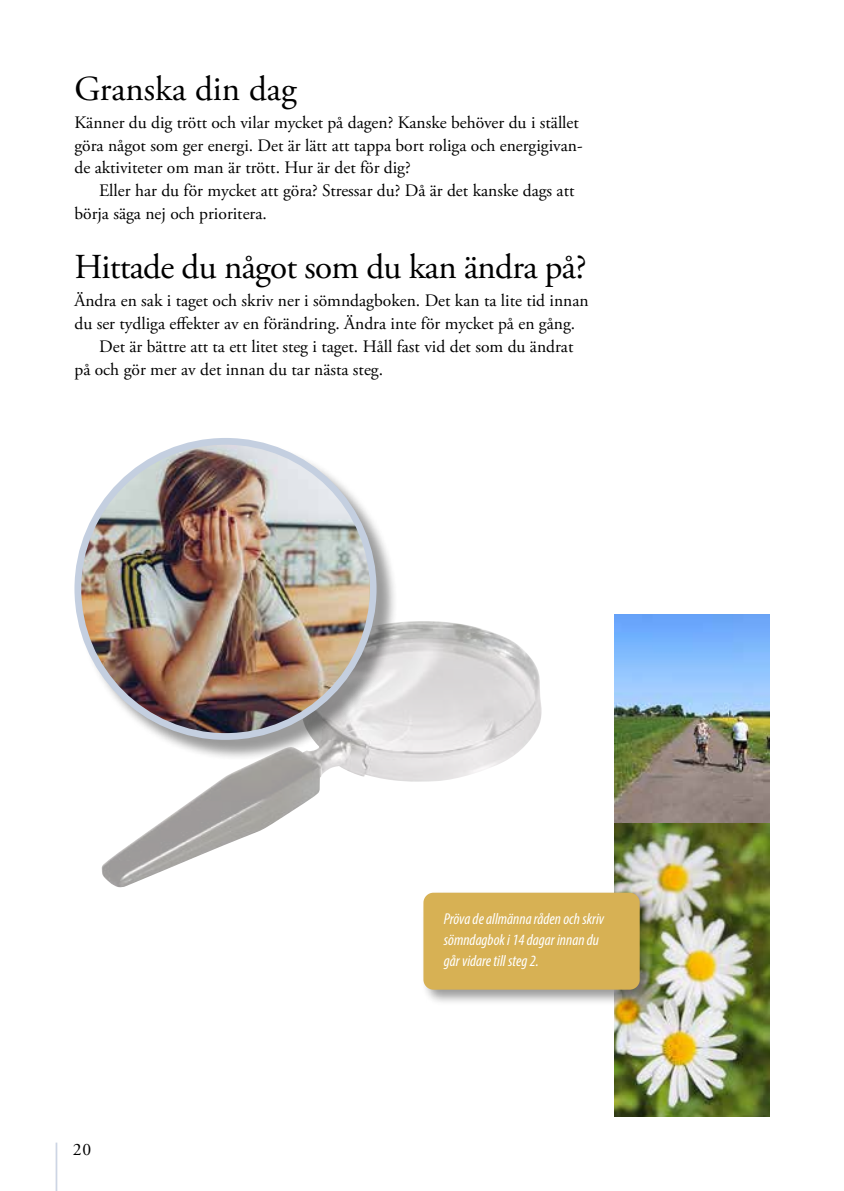
<style>
.page{position:relative;width:844px;height:1191px;background:#fff}
.page>*{position:absolute;margin:0;border:0;box-sizing:border-box;transform-origin:0 0}
.t1{font:35px "Adobe Garamond Pro";letter-spacing:-.02em;color:#000}
.t2{font:35px "Adobe Garamond Pro";color:#000}
.t3{font:17.5px/22.8px "Adobe Garamond Pro";color:#000}
.t4{font:italic condensed 15.75px/21px "Myriad Pro";color:#fff}
</style>
<div class="page">
<hr style="left:56px;top:1142px;width:1px;height:49px;background:#cdd5e4">
<img style="left:102px;top:621px;width:439px;height:266px">
<div style="left:77px;top:440px;width:321px;height:321px;background:#000;opacity:.4"></div>
<img style="left:78px;top:441px;width:291px;height:295px">
<div style="left:74px;top:438px;width:302px;height:302px;border:7px solid #c4cfe0;border-radius:50%"></div>
<img style="left:614px;top:614px;width:155px;height:209px">
<img style="left:614px;top:823px;width:155px;height:293px">
<div style="left:420px;top:890px;width:236px;height:116px;background:#000;opacity:.4"></div>
<div style="left:423px;top:892px;width:216px;height:97px;background:#d7b154"></div>
<p class="t2" style="left:74px;top:68px;width:224px">Granska din dag</p>
<p class="t3" style="left:74px;top:111px;width:509px">Känner du dig trött och vilar mycket på dagen? Kanske behöver du i stället göra något som ger energi. Det är lätt att tappa bort roliga och energigivan&shy;de aktiviteter om man är trött. Hur är det för dig?</p>
<p class="t3" style="left:74px;top:180px;width:501px;text-indent:25px">Eller har du för mycket att göra? Stressar du? Då är det kanske dags att börja säga nej och prioritera.</p>
<p class="t1" style="left:74px;top:246px;width:513px">Hittade du något som du kan ändra på?</p>
<p class="t3" style="left:74px;top:290px;width:515px">Ändra en sak i taget och skriv ner i sömndagboken. Det kan ta lite tid innan du ser tydliga efekter av en förändring. Ändra inte för mycket på en gång.</p>
<p class="t3" style="left:74px;top:335px;width:500px;text-indent:25px">Det är bättre att ta ett litet steg i taget. Håll fast vid det som du ändrat på och gör mer av det innan du tar nästa steg.</p>
<p class="t3" style="left:73px;top:1139px;width:20px">20</p>
<p class="t4" style="left:443px;top:908px;width:162px">Pröva de allmänna råden och skriv sömndagbok i 14 dagar innan du går vidare till steg 2.</p>
</div>
